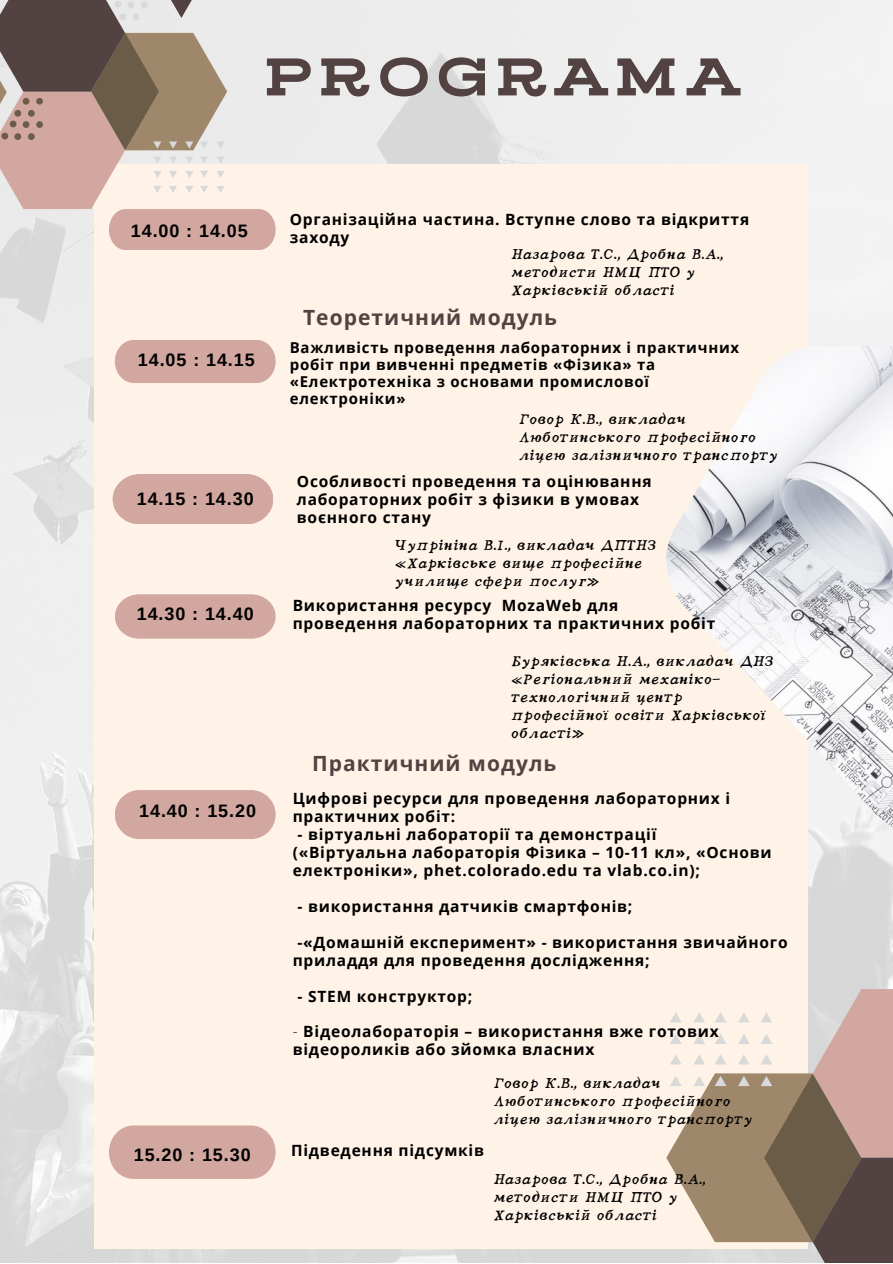
<style>
.page{position:relative;width:893px;height:1264px;background:#fff}
.page>*{position:absolute;margin:0;border:0;box-sizing:border-box;transform-origin:0 0}
.t1{font:700 52.8px "Rodeqa Slab 4 F Semi";letter-spacing:.05em;color:#534242}
.t2{font:700 21px "Open Sans";letter-spacing:.05em;color:#534242}
.t3{font:700 18px "Arimo";letter-spacing:.05em;color:#000}
.t4{font:700 15.45px/18px "Open Sans";letter-spacing:.05em;color:#000}
.t5{font:15.45px/18px "NF Nadira Pro Regular";letter-spacing:.05em;color:#000}
.t6{font:700 15px/16.8px "Open Sans";letter-spacing:.05em;color:#000}
.s1{font-weight:300}
</style>
<div class="page">
<img style="left:0;top:0;width:892px;height:1262px">
<div style="left:94px;top:164px;width:713px;height:1084px;background:#fff3e7"></div>
<div style="left:109px;top:1125px;width:166px;height:53px;background:#d1a7a0;border-radius:26px"></div>
<img style="left:666px;top:346px;width:226px;height:488px">
<div style="left:115px;top:340px;width:160px;height:42px;background:#d1a7a0"></div>
<svg style="left:113px;top:474px;width:160px;height:50px;background:#d4aca4"></svg>
<svg style="left:115px;top:594px;width:160px;height:44px;background:#d4aba4"></svg>
<div style="left:115px;top:790px;width:160px;height:49px;background:#d1a7a0;border-radius:24px"></div>
<svg style="left:666px;top:989px;width:226px;height:273px"></svg>
<svg style="left:0;top:0;width:275px;height:250px;background:#bfaca4"></svg>
<h1 class="t1" style="left:261px;top:56px;width:484px">PROGRAMА</h1>
<p class="t3" style="left:131px;top:220px;width:118px">14.00 : 14.05</p>
<p class="t3" style="left:138px;top:350px;width:118px">14.05 : 14.15</p>
<p class="t3" style="left:137px;top:489px;width:118px">14.15 : 14.30</p>
<p class="t3" style="left:137px;top:603px;width:118px">14.30 : 14.40</p>
<p class="t3" style="left:139px;top:800px;width:118px">14.40 : 15.20</p>
<p class="t3" style="left:134px;top:1144px;width:118px">15.20 : 15.30</p>
<p class="t4" style="left:290px;top:210px;width:461px">Організаційна частина. Вступне слово та відкриття заходу</p>
<p class="t5" style="left:511px;top:247px;width:213px">Назарова Т.С., Дробна В.А., методисти НМЦ ПТО у<br>Харківській області</p>
<h2 class="t2" style="left:303px;top:303px;width:255px">Теоретичний модуль</h2>
<p class="t6" style="left:290px;top:339px;width:451px">Важливість проведення лабораторних і практичних робіт при вивченні предметів «Фізика» та «Електротехніка з основами промислової електроніки»</p>
<p class="t5" style="left:519px;top:412px;width:260px">Говор К.В., викладач<br>Люботинського професійного ліцею залізничного транспорту</p>
<p class="t4" style="left:297px;top:472px;width:356px">Особливості проведення та оцінювання лабораторних робіт з фізики в умовах воєнного стану</p>
<p class="t5" style="left:395px;top:538px;width:262px">Чупрініна В.І., викладач ДПТНЗ «Харківське вище професійне училище сфери послуг»</p>
<p class="t4" style="left:293px;top:595px;width:424px">Використання ресурсу МozaWeb для проведення лабораторних та практичних робіт</p>
<p class="t5" style="left:511px;top:653px;width:263px">Буряківська Н.А., викладач ДНЗ «Регіональний механіко&shy;технологічний центр професійної освіти Харківської області»</p>
<h2 class="t2" style="left:312px;top:748px;width:246px">Практичний модуль</h2>
<p class="t4" style="left:293px;top:788px;width:439px">Цифрові ресурси для проведення лабораторних і практичних робіт:</p>
<p class="t4" style="left:293px;top:824px;width:480px;text-indent:5px">- віртуальні лабораторії та демонстрації («Віртуальна лабораторія Фізика – 10-11 кл», «Основи електроніки», phet.colorado.edu та vlab.co.in);</p>
<p class="t4" style="left:297px;top:896px;width:336px">- використання датчиків смартфонів;</p>
<p class="t4" style="left:293px;top:932px;width:496px;text-indent:5px">-«Домашній експеримент» - використання звичайного приладдя для проведення дослідження;</p>
<p class="t4" style="left:297px;top:986px;width:176px">- STEM конструктор;</p>
<p class="t4" style="left:293px;top:1022px;width:427px"><span class="s1">-</span> Відеолабораторія – використання вже готових відеороликів або зйомка власних</p>
<p class="t4" style="left:291px;top:1140px;width:194px">Підведення підсумків</p>
<p class="t5" style="left:493px;top:1075px;width:260px">Говор К.В., викладач<br>Люботинського професійного ліцею залізничного транспорту</p>
<p class="t5" style="left:493px;top:1172px;width:213px">Назарова Т.С., Дробна В.А., методисти НМЦ ПТО у<br>Харківській області</p>
</div>
